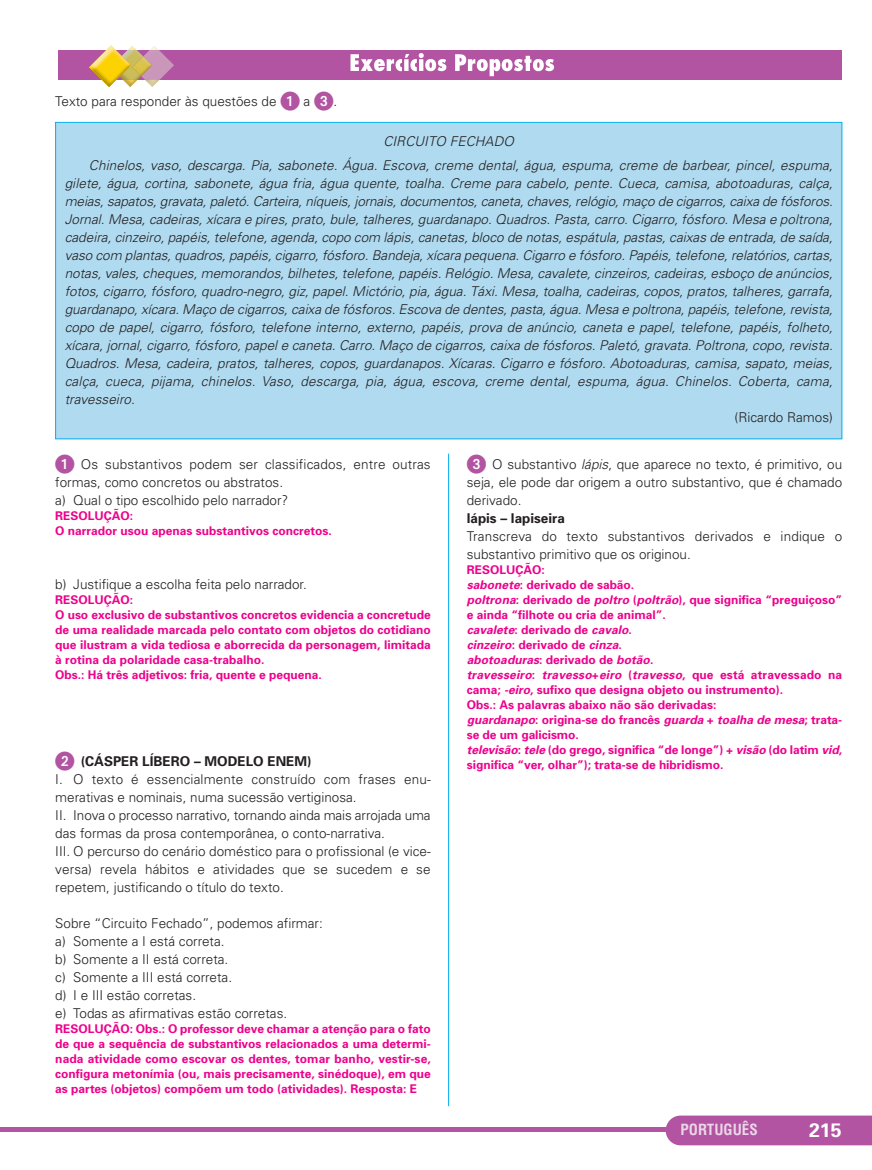
<style>
.page{position:relative;width:872px;height:1170px;background:#fff}
.page>*{position:absolute;margin:0;border:0;box-sizing:border-box;transform-origin:0 0}
.t1{font:700 19.5px "Univers";color:#fff}
.t2{font:700 condensed 15px "Helvetica";color:#ebd7e8}
.t3{font:italic 300 13.5px/18px "Univers";color:#231f20}
.t4{font:300 13.5px/18px "Univers";color:#231f20}
.t5{font:700 13.5px "Univers";color:#231f20}
.t6{font:700 12px/15px "Univers";color:#ed028c}
.s1{font-family:"European Pi One";font-weight:400;font-size:19.5px;color:#b254a1}
.s2{font-weight:700}
.s3{font-style:italic}
</style>
<div class="page">
<hr style="left:0;top:1127px;width:872px;height:4px;background:#b254a1">
<div style="left:665px;top:1115px;width:207px;height:30px;background:#b254a1"></div>
<hr style="left:448px;top:453px;width:1px;height:653px;background:#00aeef">
<div style="left:56px;top:123px;width:785px;height:315px;background:#b0daef"></div>
<div style="left:58px;top:50px;width:784px;height:29px;background:#b254a1"></div>
<svg style="left:350px;top:53px;width:204px;height:23px"></svg>
<img style="left:144px;top:46px;width:16px;height:41px">
<img style="left:143px;top:50px;width:31px;height:29px">
<img style="left:133px;top:46px;width:5px;height:38px">
<img style="left:133px;top:50px;width:10px;height:29px">
<img style="left:133px;top:56px;width:19px;height:20px">
<svg style="left:131px;top:45px;width:2px;height:41px"></svg>
<img style="left:89px;top:45px;width:42px;height:42px">
<p class="t4" style="left:55px;top:93px;width:283px">Texto para responder às questões de <span class="s1">1</span> a <span class="s1">3</span>.</p>
<p class="t3" style="left:89px;top:130px;width:748px;line-height:24px;text-indent:294px">CIRCUITO FECHADO<br>Chinelos, vaso, descarga. Pia, sabonete. Água. Escova, creme dental, água, espuma, creme de barbear, pincel, espuma,</p>
<p class="t3" style="left:65px;top:175px;width:772px;text-align:justify">gilete, água, cortina, sabonete, água fria, água quente, toalha. Creme para cabelo, pente. Cueca, camisa, abotoaduras, calça, meias,sapatos,gravata,paletó.Carteira,níqueis,jornais,docu mentos,caneta,chaves,relógio,maço de cigarros,caixa de fósforos.<br>Jornal.Mesa,cadeiras,xícara e pires,prato,bule,talheres,guardanapo.Quadros.Pasta,carro.Cigarro,fósforo.Mesa e poltrona, cadeira,cinzeiro,papéis,telefone,agenda,copo com lápis,canetas,bloco de notas,espátula,pastas,caixas de entrada,de saída, vaso com plantas,quadros,papéis,cigarro,fósforo.Bandeja,xícara pequena.Cigarro e fósforo.Papéis,telefone,rela tórios,cartas, notas,vales,cheques,memorandos,bilhetes,telefone,papéis.Relógio.Mesa,cavalete,cinzeiros,cadeiras,esboço de anúncios, fotos, cigarro, fósforo, quadro-negro, giz, papel. Mictório, pia, água. Táxi. Mesa, toalha, cadeiras, copos, pratos, talheres, garrafa, guarda napo,xícara.Maço de cigarros,caixa de fósforos.Escova de dentes,pasta,água.Mesa e poltrona,papéis,telefone,revista, copo de papel, cigarro, fósforo, telefone interno, externo, papéis, prova de anúncio, caneta e papel, telefone, papéis, folheto, xícara, jornal, cigarro, fósforo, papel e caneta. Carro. Maço de cigarros, caixa de fósforos. Paletó, gravata. Poltrona, copo, revista.<br>Quadros. Mesa, cadeira, pratos, talheres, copos, guardanapos. Xícaras. Cigarro e fósforo. Abotoa du ras, camisa, sapato, meias, calça, cueca, pijama, chinelos. Vaso, descarga, pia, água, escova, creme dental, espuma, água. Chinelos. Coberta, cama, travesseiro.</p>
<p class="t4" style="left:734px;top:409px;width:100px">(Ricardo Ramos)</p>
<p class="t4" style="left:55px;top:456px;width:377px"><span class="s1">1</span> Os substantivos podem ser classificados, entre outras formas, como concretos ou abstratos.<br>a) Qual o tipo escolhido pelo narrador?</p>
<p class="t6" style="left:55px;top:509px;width:278px">RESOLUÇÃO:<br>O narrador usou apenas substantivos concretos.</p>
<p class="t4" style="left:55px;top:576px;width:253px">b) Justifique a escolha feita pelo narrador.</p>
<p class="t6" style="left:55px;top:593px;width:377px">RESOLUÇÃO:<br>O uso exclusivo de substantivos concretos evidencia a concretude de uma realidade marcada pelo contato com objetos do cotidiano que ilustram a vida tediosa e aborrecida da personagem, limitada à rotina da polaridade casa-trabalho.<br>Obs.: Há três adjetivos: fria, quente e pequena.</p>
<p class="t4" style="left:55px;top:753px;width:377px"><span class="s1">2</span> <span class="s2">(CÁSPER LÍBERO – MODELO ENEM)<br></span>I. O texto é essencialmente construído com frases enu - merativas e nominais, numa sucessão verti ginosa.<br>II. Inova o processo narrativo, tornando ainda mais arrojada uma das formas da prosa contempo rânea, o conto-narrativa.<br>III. O percurso do cenário doméstico para o pro fis sio nal (e vice&shy;versa) revela hábitos e atividades que se sucedem e se repetem, justificando o título do texto.</p>
<p class="t4" style="left:55px;top:915px;width:269px">Sobre “Circuito Fechado”, podemos afirmar: a) Somente a I está correta.<br>b) Somente a II está correta.<br>c) Somente a III está correta.<br>d) I e III estão corretas.<br>e) Todas as afirmativas estão corretas.</p>
<p class="t6" style="left:55px;top:1022px;width:377px;text-align:justify">RESOLUÇÃO: Obs.: O professor deve chamar a atenção para o fato de que a sequência de substantivos relacionados a uma determi - nada atividade como escovar os dentes, tomar banho, vestir-se, configura metonímia (ou, mais precisa mente, sinédoque), em que as partes (objetos) compõem um todo (atividades). Resposta: E</p>
<p class="t4" style="left:467px;top:456px;width:377px;text-align:justify"><span class="s1">3</span> O substantivo <span class="s3">lápis</span>, que aparece no texto, é primitivo, ou seja, ele pode dar origem a outro substantivo, que é chamado derivado.</p>
<p class="t5" style="left:467px;top:513px;width:100px">lápis – lapiseira</p>
<p class="t4" style="left:467px;top:528px;width:377px">Transcreva do texto substantivos derivados e indique o substantivo primitivo que os originou.</p>
<p class="t6" style="left:467px;top:563px;width:377px">RESOLUÇÃO:<br><span class="s3">sabonete</span>: derivado de sabão.<br><span class="s3">poltrona</span>: derivado de <span class="s3">poltro</span> (<span class="s3">poltrão</span>), que significa “pregui çoso” e ainda “filhote ou cria de animal”.<br><span class="s3">cavalete</span>: d e r i v a d o d e <span class="s3">cavalo</span>.<br><span class="s3">cinzeiro</span>: d e r i v a d o d e <span class="s3">cinza</span>.<br><span class="s3">abotoaduras</span>: d e r i v a d o d e <span class="s3">botão</span>.<br><span class="s3">travesseiro</span>: <span class="s3">travesso</span>+ <span class="s3">eiro</span> ( <span class="s3">travesso</span>, q u e e s t á a t r a v e s s a d o n a cama; <span class="s3">-eiro</span>, sufixo que designa objeto ou instrumento).<br>Obs.: As palavras abaixo não são derivadas:<br><span class="s3">guardanapo</span>: o r i g i n a - s e d o f r a n c ê s <span class="s3">guarda</span> + <span class="s3">toalha de mesa</span>; t r a t a - se de um galicismo.<br><span class="s3">televisão</span>: <span class="s3">tele</span>(do grego, significa “de longe”) + <span class="s3">visão</span>(do latim <span class="s3">vid</span>, significa “ver, olhar”); trata-se de hibridismo.</p>
<p class="t2" style="left:680px;top:1123px;width:79px">PORTUGUÊS</p>
<h1 class="t1" style="left:809px;top:1122px;width:34px">215</h1>
</div>
